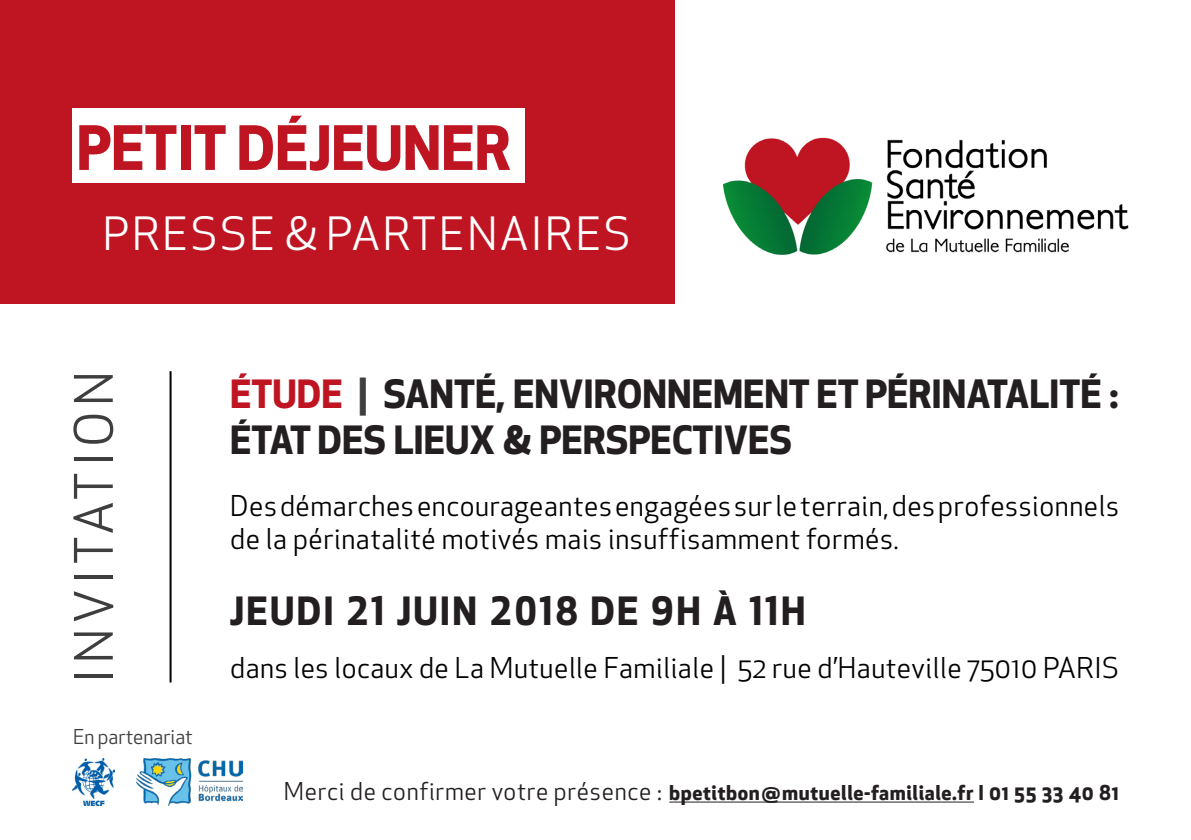
<style>
.page{position:relative;width:1191px;height:840px;background:#fff}
.page>*{position:absolute;margin:0;border:0;box-sizing:border-box;transform-origin:0 0}
.t1{font:700 59.6px "Apex New";color:#bf1522}
.t2{font:51.8px "Apex New";letter-spacing:.11em;color:#3e3e3f}
.t3{font:44.8px "Apex New";letter-spacing:.06em;color:#fff}
.t4{font:700 38px "Apex New";color:#231f20}
.t5{font:700 38px "Apex New";letter-spacing:.06em;color:#231f20}
.t6{font:28px/33.6px "Apex New";letter-spacing:.02em;color:#000}
.t7{font:700 20px "Apex New";letter-spacing:.03em;color:#231f20}
.t8{font:20px "Apex New";color:#3e3e3f}
.s1{color:#bf1522}
.s2{color:#3e3e3f}
.s3{font-weight:400;font-size:24px}
.s4{font-family:"Minion Pro";font-weight:400;font-size:24px}
</style>
<div class="page">
<div style="left:0;top:0;width:674px;height:303px;background:#bf1522"></div>
<img style="left:723px;top:137px;width:406px;height:118px">
<div style="left:72px;top:108px;width:453px;height:74px;background:#fff"></div>
<hr style="left:169px;top:371px;width:2px;height:311px;background:#000">
<hr style="left:669px;top:801px;width:305px;height:1px;background:#231f20">
<img style="left:72px;top:758px;width:43px;height:47px">
<img style="left:137px;top:758px;width:105px;height:47px">
<p class="t1" style="left:77px;top:105px;width:435px">PETIT DÉJEUNER</p>
<p class="t3" style="left:103px;top:205px;width:529px">PRESSE &amp; PARTENAIRES</p>
<p class="t2" style="left:61px;top:682px;width:312px;rotate:-90deg">INVITATION</p>
<p class="t8" style="left:73px;top:724px;width:121px">En partenariat</p>
<p class="t4" style="left:230px;top:366px;width:890px"><span class="s1">ÉTUDE</span> <span class="s2">|</span> SANTÉ, ENVIRONNEMENT ET PÉRINATALITÉ :</p>
<p class="t4" style="left:230px;top:412px;width:563px">ÉTAT DES LIEUX &amp; PERSPECTIVES</p>
<p class="t6" style="left:230px;top:488px;width:890px">Des démarches encourageantes engagées sur le terrain, des professionnels de la périnatalité motivés mais insuffisamment formés.</p>
<p class="t5" style="left:230px;top:582px;width:577px">JEUDI 21 JUIN 2018 DE 9H À 11H</p>
<p class="t6" style="left:230px;top:651px;width:890px">dans les locaux de La Mutuelle Familiale | 52 rue d’Hauteville 75010 PARIS</p>
<p class="t7" style="left:284px;top:777px;width:836px"><span class="s3">Merci de confirmer votre présence</span> <span class="s4">:</span> bpetitbon@mutuelle-familiale.fr I 01 55 33 40 81</p>
</div>
